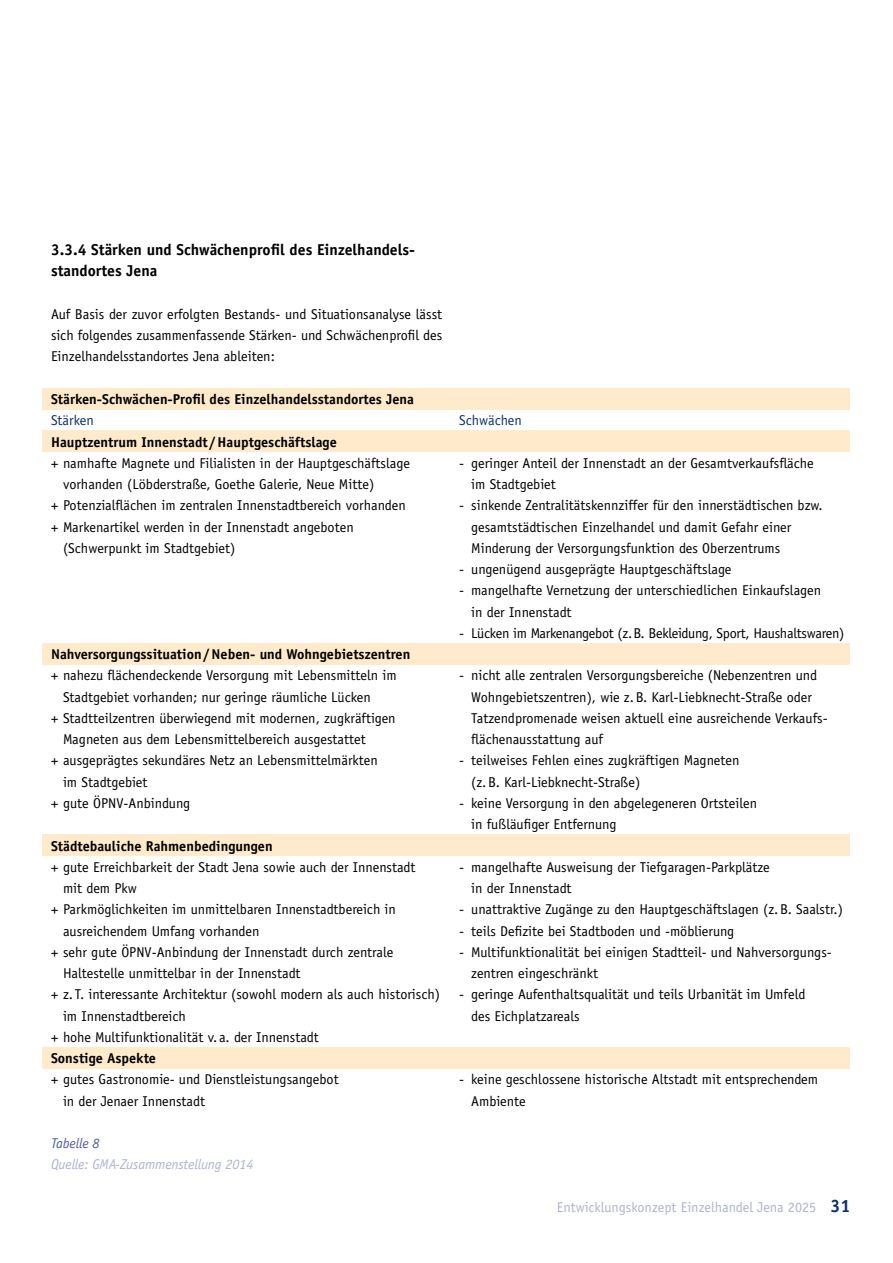
<style>
.page{position:relative;width:893px;height:1263px;background:#fff}
.page>*{position:absolute;margin:0;border:0;box-sizing:border-box;transform-origin:0 0}
.t1{font:700 15.75px/21.3px "Officina Sans";color:#000}
.t2{font:14.25px/21.3px "Officina Sans";color:#000}
.t3{font:700 14.25px "Officina Sans";color:#000}
.t4{font:14.25px "Officina Sans";letter-spacing:-.02em;color:#000}
.t5{font:14.25px "Officina Sans";color:#b0b3d0}
.t6{font:italic 14.25px "Officina Sans";letter-spacing:-.01em;color:#b0b3d0}
.t7{font:14.25px "Officina Sans";color:#0d3270}
.t8{font:italic 14.25px "Officina Sans";letter-spacing:-.01em;color:#535f95}
.s1{font-weight:700;font-size:18px;color:#0d3270}
</style>
<div class="page">
<div style="left:43px;top:431px;width:807px;height:21px;background:#ffebcb"></div>
<div style="left:43px;top:388px;width:807px;height:21px;background:#ffebcb"></div>
<div style="left:43px;top:643px;width:807px;height:21px;background:#ffebcb"></div>
<div style="left:43px;top:834px;width:807px;height:22px;background:#ffebcb"></div>
<div style="left:43px;top:1047px;width:807px;height:21px;background:#ffebcb"></div>
<p class="t1" style="left:51px;top:239px;width:365px">3.3.4 Stärken und Schwächenprofil des Einzelhandels&shy;standortes Jena</p>
<p class="t2" style="left:51px;top:303px;width:393px;text-align:justify">Auf Basis der zuvor erfolgten Bestands- und Situationsanalyse lässt sich folgendes zusammenfassende Stärken- und Schwächenprofil des Einzelhandelsstandortes Jena ableiten:</p>
<p class="t3" style="left:51px;top:390px;width:365px">Stärken-Schwächen-Profil des Einzelhandelsstandortes Jena</p>
<p class="t7" style="left:51px;top:412px;width:44px">Stärken</p>
<p class="t7" style="left:459px;top:412px;width:64px">Schwächen</p>
<p class="t3" style="left:51px;top:433px;width:287px">Hauptzentrum Innenstadt /Hauptgeschäftslage</p>
<p class="t2" style="left:51px;top:452px;width:360px">+ namhafte Magnete und Filialisten in der Hauptgeschäftslage</p>
<p class="t2" style="left:63px;top:474px;width:313px">vorhanden (Löbderstraße, Goethe Galerie, Neue Mitte)</p>
<p class="t2" style="left:51px;top:495px;width:356px">+ Potenzialflächen im zentralen Innenstadtbereich vorhanden</p>
<p class="t2" style="left:51px;top:516px;width:304px">+ Markenartikel werden in der Innenstadt angeboten</p>
<p class="t2" style="left:63px;top:537px;width:174px">(Schwerpunkt im Stadtgebiet)</p>
<p class="t3" style="left:51px;top:645px;width:361px">Nahversorgungssituation/Neben- und Wohngebietszentren</p>
<p class="t2" style="left:51px;top:665px;width:347px">+ nahezu flächendeckende Versorgung mit Lebensmitteln im</p>
<p class="t2" style="left:63px;top:686px;width:309px">Stadtgebiet vorhanden; nur geringe räumliche Lücken</p>
<p class="t2" style="left:51px;top:707px;width:346px">+ Stadtteilzentren überwiegend mit modernen, zugkräftigen</p>
<p class="t2" style="left:63px;top:729px;width:304px">Magneten aus dem Lebensmittelbereich ausgestattet</p>
<p class="t2" style="left:51px;top:750px;width:328px">+ ausgeprägtes sekundäres Netz an Lebensmittelmärkten</p>
<p class="t2" style="left:63px;top:771px;width:86px">im Stadtgebiet</p>
<p class="t2" style="left:51px;top:792px;width:141px">+ gute ÖPNV-Anbindung</p>
<p class="t3" style="left:51px;top:837px;width:223px">Städtebauliche Rahmenbedingungen</p>
<p class="t2" style="left:51px;top:856px;width:366px">+ gute Erreichbarkeit der Stadt Jena sowie auch der Innenstadt</p>
<p class="t2" style="left:63px;top:877px;width:75px">mit dem Pkw</p>
<p class="t2" style="left:51px;top:899px;width:346px">+ Parkmöglichkeiten im unmittelbaren Innenstadtbereich in</p>
<p class="t2" style="left:63px;top:920px;width:198px">ausreichendem Umfang vorhanden</p>
<p class="t2" style="left:51px;top:941px;width:344px">+ sehr gute ÖPNV-Anbindung der Innenstadt durch zentrale</p>
<p class="t2" style="left:63px;top:963px;width:239px">Haltestelle unmittelbar in der Innenstadt</p>
<p class="t2" style="left:51px;top:984px;width:391px">+ z. T. interessante Architektur (sowohl modern als auch historisch)</p>
<p class="t2" style="left:63px;top:1005px;width:124px">im Innenstadtbereich</p>
<p class="t2" style="left:51px;top:1026px;width:269px">+ hohe Multifunktionalität v. a. der Innenstadt</p>
<p class="t3" style="left:51px;top:1049px;width:107px">Sonstige Aspekte</p>
<p class="t2" style="left:63px;top:1069px;width:277px;text-indent:-12px">+ gutes Gastronomie- und Dienstleistungsangebot in der Jenaer Innenstadt</p>
<p class="t8" style="left:51px;top:1135px;width:50px">Tabelle 8</p>
<p class="t6" style="left:51px;top:1156px;width:204px">Quelle: GMA-Zusammenstellung 2014</p>
<p class="t2" style="left:471px;top:452px;width:344px;text-indent:-12px">- geringer Anteil der Innenstadt an der Gesamtverkaufsfläche im Stadtgebiet</p>
<p class="t2" style="left:471px;top:495px;width:353px;text-indent:-12px">- sinkende Zentralitätskennziffer für den innerstädtischen bzw. gesamtstädtischen Einzelhandel und damit Gefahr einer<br>Minderung der Versorgungsfunktion des Oberzentrums</p>
<p class="t2" style="left:459px;top:559px;width:274px">- ungenügend ausgeprägte Hauptgeschäftslage</p>
<p class="t2" style="left:471px;top:580px;width:351px;text-indent:-12px">- mangelhafte Vernetzung der unterschiedlichen Einkaufslagen in der Innenstadt</p>
<p class="t4" style="left:459px;top:625px;width:387px">- Lücken im Markenangebot (z.B. Bekleidung, Sport, Haushaltswaren)</p>
<p class="t2" style="left:471px;top:665px;width:358px;text-indent:-12px">- nicht alle zentralen Versorgungsbereiche (Nebenzentren und Wohngebietszentren), wie z.B. Karl-Liebknecht-Straße oder Tatzendpromenade weisen aktuell eine ausreichende Verkaufs&shy;flächenausstattung auf</p>
<p class="t2" style="left:471px;top:750px;width:270px;text-indent:-12px">- teilweises Fehlen eines zugkräftigen Magneten (z.B. Karl-Liebknecht-Straße)</p>
<p class="t2" style="left:471px;top:792px;width:287px;text-indent:-12px">- keine Versorgung in den abgelegeneren Ortsteilen in fußläufiger Entfernung</p>
<p class="t2" style="left:471px;top:856px;width:300px;text-indent:-12px">- mangelhafte Ausweisung der Tiefgaragen-Parkplätze in der Innenstadt</p>
<p class="t2" style="left:459px;top:899px;width:385px">- unattraktive Zugänge zu den Hauptgeschäftslagen (z.B. Saalstr.)</p>
<p class="t2" style="left:459px;top:920px;width:277px">- teils Defizite bei Stadtboden und -möblierung</p>
<p class="t2" style="left:471px;top:941px;width:362px;text-indent:-12px">- Multifunktionalität bei einigen Stadtteil- und Nahversorgungs&shy;zentren eingeschränkt</p>
<p class="t2" style="left:471px;top:984px;width:336px;text-indent:-12px">- geringe Aufenthaltsqualität und teils Urbanität im Umfeld des Eichplatzareals</p>
<p class="t2" style="left:471px;top:1069px;width:348px;text-indent:-12px">- keine geschlossene historische Altstadt mit entsprechendem<br>Ambiente</p>
<p class="t5" style="left:557px;top:1199px;width:295px">Entwicklungskonzept Einzelhandel Jena 2025 <span class="s1">31</span></p>
</div>
